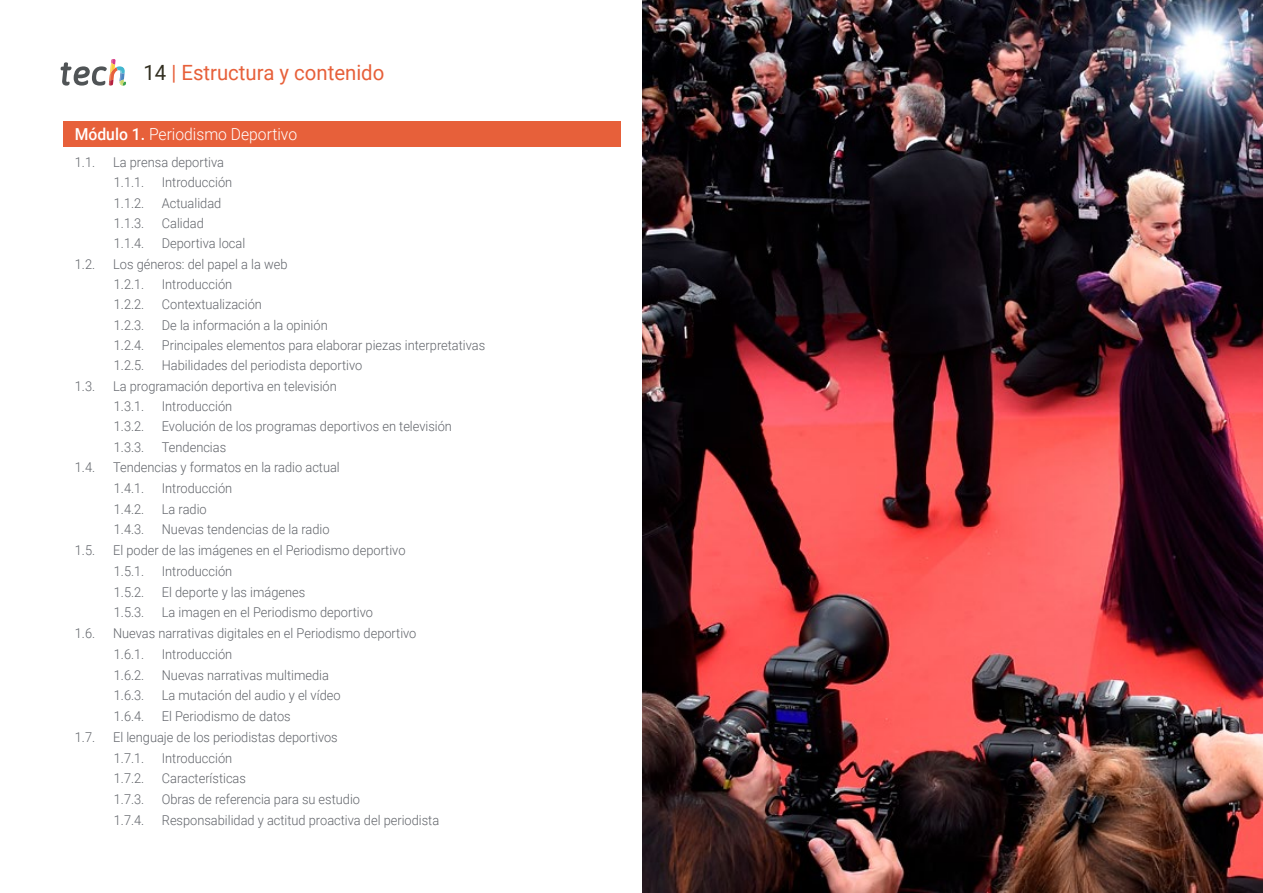
<style>
.page{position:relative;width:1263px;height:893px;background:#fff}
.page>*{position:absolute;margin:0;border:0;box-sizing:border-box;transform-origin:0 0}
.t1{font:21px "Roboto";color:#e7603a}
.t2{font:300 16.5px "Roboto";color:#fff;scale:.95 1}
.t3{font:300 13.5px/20.7px "Roboto";color:#61646a;scale:.95 1}
.s1{color:#312e20}
.s2{font-weight:500}
</style>
<div class="page">
<img style="left:642px;top:0;width:621px;height:893px">
<svg style="left:61px;top:59px;width:65px;height:27px"></svg>
<div style="left:64px;top:121px;width:557px;height:25px;background:#e7603a"></div>
<h1 class="t1" style="left:144px;top:57px;width:242px"><span class="s1">14</span> | Estructura y contenido</h1>
<p class="t2" style="left:75px;top:123px;width:235px"><span class="s2">Módulo 1.</span> Periodismo Deportivo</p>
<p class="t3" style="left:75px;top:151px;width:23px">1.1.</p>
<p class="t3" style="left:113px;top:152px;width:118px">La prensa deportiva<br>1.1.1.</p>
<p class="t3" style="left:162px;top:172px;width:76px">Introducción</p>
<p class="t3" style="left:114px;top:192px;width:34px">1.1.2.</p>
<p class="t3" style="left:162px;top:192px;width:64px">Actualidad</p>
<p class="t3" style="left:114px;top:212px;width:34px">1.1.3.</p>
<p class="t3" style="left:162px;top:212px;width:46px">Calidad</p>
<p class="t3" style="left:114px;top:233px;width:34px">1.1.4.</p>
<p class="t3" style="left:162px;top:233px;width:89px">Deportiva local</p>
<p class="t3" style="left:75px;top:253px;width:23px">1.2.</p>
<p class="t3" style="left:113px;top:253px;width:185px">Los géneros: del papel a la web<br>1.2.1.</p>
<p class="t3" style="left:162px;top:273px;width:76px">Introducción</p>
<p class="t3" style="left:114px;top:294px;width:34px">1.2.2.</p>
<p class="t3" style="left:162px;top:294px;width:107px">Contextualización</p>
<p class="t3" style="left:114px;top:314px;width:34px">1.2.3.</p>
<p class="t3" style="left:162px;top:314px;width:176px">De la información a la opinión</p>
<p class="t3" style="left:114px;top:334px;width:34px">1.2.4.</p>
<p class="t3" style="left:162px;top:334px;width:342px">Principales elementos para elaborar piezas interpretativas</p>
<p class="t3" style="left:114px;top:355px;width:34px">1.2.5.</p>
<p class="t3" style="left:162px;top:355px;width:212px">Habilidades del periodista deportivo</p>
<p class="t3" style="left:75px;top:375px;width:23px">1.3.</p>
<p class="t3" style="left:113px;top:375px;width:237px">La programación deportiva en televisión<br>1.3.1.</p>
<p class="t3" style="left:162px;top:395px;width:76px">Introducción</p>
<p class="t3" style="left:114px;top:416px;width:34px">1.3.2.</p>
<p class="t3" style="left:162px;top:416px;width:307px">Evolución de los programas deportivos en televisión</p>
<p class="t3" style="left:114px;top:436px;width:34px">1.3.3.</p>
<p class="t3" style="left:162px;top:436px;width:69px">Tendencias</p>
<p class="t3" style="left:75px;top:456px;width:23px">1.4.</p>
<p class="t3" style="left:113px;top:456px;width:240px">Tendencias y formatos en la radio actual<br>1.4.1.</p>
<p class="t3" style="left:162px;top:477px;width:76px">Introducción</p>
<p class="t3" style="left:114px;top:498px;width:34px">1.4.2.</p>
<p class="t3" style="left:162px;top:498px;width:49px">La radio</p>
<p class="t3" style="left:114px;top:519px;width:34px">1.4.3.</p>
<p class="t3" style="left:162px;top:519px;width:178px">Nuevas tendencias de la radio</p>
<p class="t3" style="left:75px;top:539px;width:23px">1.5.</p>
<p class="t3" style="left:113px;top:539px;width:309px">El poder de las imágenes en el Periodismo deportivo<br>1.5.1.</p>
<p class="t3" style="left:162px;top:560px;width:76px">Introducción</p>
<p class="t3" style="left:114px;top:581px;width:34px">1.5.2.</p>
<p class="t3" style="left:162px;top:581px;width:152px">El deporte y las imágenes</p>
<p class="t3" style="left:114px;top:602px;width:34px">1.5.3.</p>
<p class="t3" style="left:162px;top:602px;width:224px">La imagen en el Periodismo deportivo</p>
<p class="t3" style="left:75px;top:622px;width:23px">1.6.</p>
<p class="t3" style="left:113px;top:622px;width:321px">Nuevas narrativas digitales en el Periodismo deportivo<br>1.6.1.</p>
<p class="t3" style="left:162px;top:643px;width:76px">Introducción</p>
<p class="t3" style="left:114px;top:664px;width:34px">1.6.2.</p>
<p class="t3" style="left:162px;top:664px;width:177px">Nuevas narrativas multimedia</p>
<p class="t3" style="left:114px;top:685px;width:34px">1.6.3.</p>
<p class="t3" style="left:162px;top:685px;width:190px">La mutación del audio y el vídeo</p>
<p class="t3" style="left:114px;top:705px;width:34px">1.6.4.</p>
<p class="t3" style="left:162px;top:705px;width:137px">El Periodismo de datos</p>
<p class="t3" style="left:75px;top:726px;width:23px">1.7.</p>
<p class="t3" style="left:113px;top:726px;width:238px">El lenguaje de los periodistas deportivos<br>1.7.1.</p>
<p class="t3" style="left:162px;top:747px;width:76px">Introducción</p>
<p class="t3" style="left:114px;top:768px;width:34px">1.7.2.</p>
<p class="t3" style="left:162px;top:768px;width:90px">Características</p>
<p class="t3" style="left:114px;top:788px;width:34px">1.7.3.</p>
<p class="t3" style="left:162px;top:788px;width:210px">Obras de referencia para su estudio</p>
<p class="t3" style="left:114px;top:809px;width:34px">1.7.4.</p>
<p class="t3" style="left:162px;top:809px;width:293px">Responsabilidad y actitud proactiva del periodista</p>
</div>
